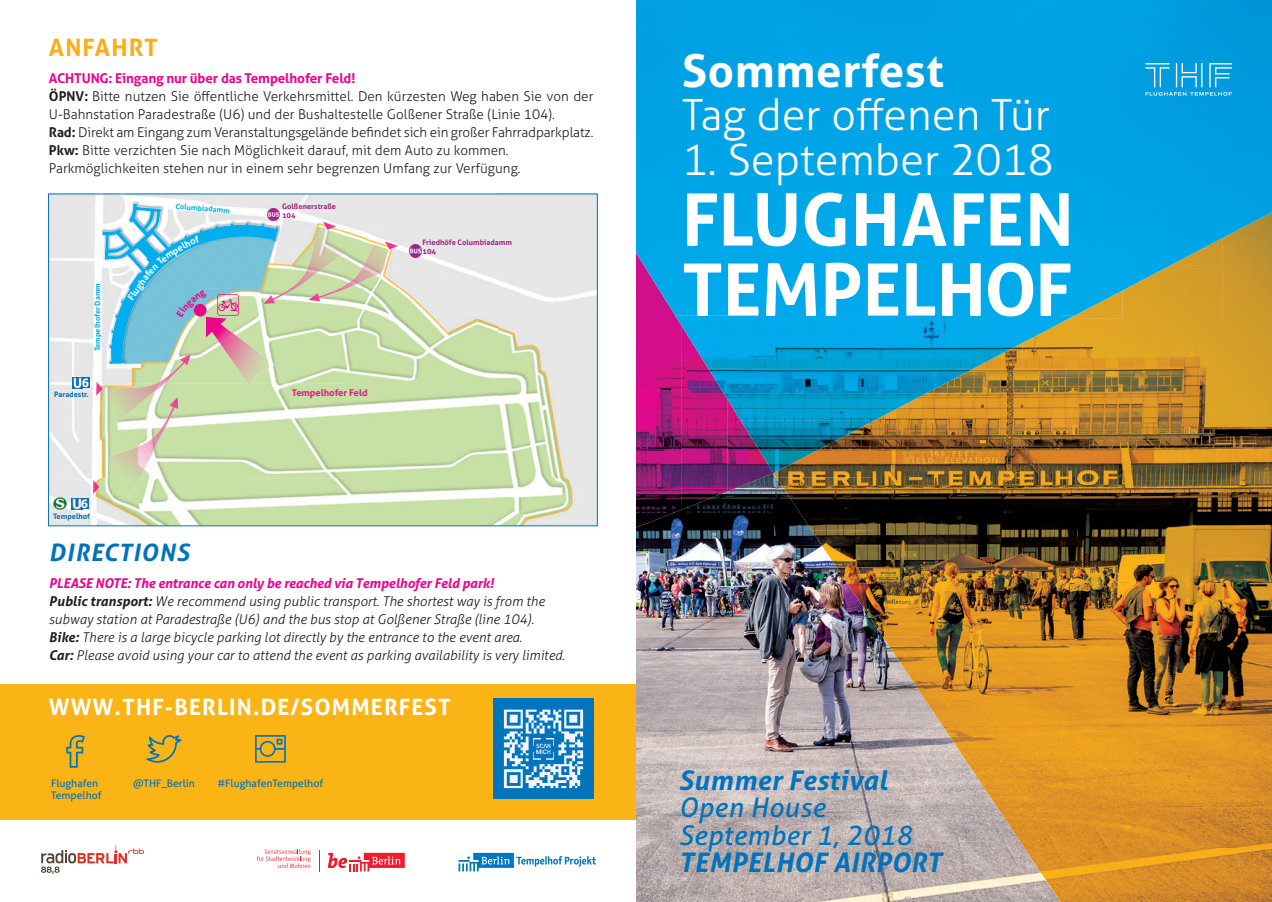
<style>
.page{position:relative;width:1272px;height:902px;background:#fff}
.page>*{position:absolute;margin:0;border:0;box-sizing:border-box;transform-origin:0 0}
.t1{font:700 72.3px/70.1px "Aller";color:#fff}
.t2{font:700 45.6px "Aller";letter-spacing:.015em;color:#fff}
.t3{font:300 43.2px "Aller";color:#fff}
.t4{font:italic 700 27px "Aller";letter-spacing:.015em;color:#0073bc}
.t5{font:italic 27px/27px "Aller";letter-spacing:.015em;color:#0073bc}
.t6{font:italic 700 24px "Aller";letter-spacing:.05em;color:#0073bc}
.t7{font:700 24px "Aller";letter-spacing:.05em;color:#faad19}
.t8{font:700 22.5px "Aller";letter-spacing:.05em;color:#fff}
.t9{font:300 13.5px/18px "Aller";color:#231f20}
.t10{font:italic 300 13.5px/18px "Aller";color:#231f20}
.t11{font:700 11.4px "Verdana";color:#fff;scale:.9 1}
.t12{font:10.5px/12px "Aller";color:#0073bc}
.t13{font:700 9.3px "Aller";color:#e9178b}
.t14{font:700 7.5px/9px "Aller";color:#9d2389}
.t15{font:700 7.5px "Aller";color:#00aeef}
.t16{font:700 7.5px "Aller";color:#0f6bb1}
.t17{font:700 7.5px "Aller";color:#0f6cb1}
.s1{font-weight:700;color:#ed028c}
.s2{font-weight:700}
.s3{color:#eb128a}
</style>
<div class="page">
<img style="left:636px;top:477px;width:389px;height:424px">
<img style="left:1175px;top:263px;width:47px;height:2px">
<img style="left:1222px;top:263px;width:49px;height:161px">
<img style="left:1074px;top:315px;width:48px;height:3px">
<div style="left:1122px;top:265px;width:100px;height:53px;background:#d49d29"></div>
<img style="left:974px;top:368px;width:48px;height:3px">
<img style="left:1022px;top:318px;width:200px;height:53px">
<img style="left:874px;top:406px;width:48px;height:18px">
<img style="left:922px;top:371px;width:300px;height:53px">
<img style="left:773px;top:424px;width:498px;height:53px">
<img style="left:776px;top:477px;width:495px;height:53px">
<img style="left:811px;top:530px;width:460px;height:53px">
<img style="left:847px;top:583px;width:375px;height:53px">
<img style="left:1222px;top:583px;width:49px;height:212px">
<img style="left:882px;top:636px;width:290px;height:53px">
<img style="left:1172px;top:636px;width:50px;height:106px">
<img style="left:918px;top:689px;width:254px;height:53px">
<img style="left:954px;top:742px;width:268px;height:53px">
<img style="left:989px;top:795px;width:282px;height:54px">
<img style="left:1025px;top:848px;width:246px;height:53px">
<img style="left:636px;top:263px;width:46px;height:264px">
<img style="left:681px;top:368px;width:46px;height:141px">
<img style="left:727px;top:421px;width:46px;height:70px">
<div style="left:636px;top:0;width:635px;height:263px;background:#00a3e5"></div>
<img style="left:642px;top:263px;width:524px;height:52px">
<svg style="left:1165px;top:263px;width:10px;height:5px"></svg>
<img style="left:675px;top:315px;width:385px;height:53px">
<img style="left:1059px;top:315px;width:15px;height:8px">
<img style="left:708px;top:368px;width:193px;height:53px">
<img style="left:900px;top:368px;width:74px;height:38px">
<img style="left:740px;top:420px;width:55px;height:53px">
<img style="left:794px;top:420px;width:80px;height:42px">
<svg style="left:1145px;top:63px;width:86px;height:33px;background:#2eade4"></svg>
<div style="left:0;top:684px;width:636px;height:135px;background:#fbb416"></div>
<svg style="left:66px;top:735px;width:19px;height:32px"></svg>
<svg style="left:146px;top:735px;width:36px;height:27px"></svg>
<svg style="left:255px;top:735px;width:31px;height:27px"></svg>
<svg style="left:327px;top:852px;width:78px;height:19px"></svg>
<svg style="left:319px;top:850px;width:1px;height:21px"></svg>
<svg style="left:257px;top:849px;width:53px;height:18px"></svg>
<svg style="left:458px;top:852px;width:137px;height:19px"></svg>
<img style="left:493px;top:698px;width:100px;height:100px">
<svg style="left:41px;top:848px;width:103px;height:25px"></svg>
<img style="left:50px;top:195px;width:545px;height:329px">
<svg style="left:409px;top:245px;width:12px;height:12px"></svg>
<div style="left:72px;top:377px;width:18px;height:11px;background:#0f6bb1"></div>
<svg style="left:73px;top:377px;width:9px;height:11px"></svg>
<div style="left:71px;top:498px;width:18px;height:11px;background:#0f6bb1"></div>
<svg style="left:54px;top:497px;width:28px;height:13px"></svg>
<img style="left:206px;top:364px;width:70px;height:23px">
<img style="left:93px;top:480px;width:6px;height:14px">
<svg style="left:323px;top:222px;width:13px;height:8px"></svg>
<svg style="left:385px;top:241px;width:13px;height:8px"></svg>
<img style="left:108px;top:448px;width:70px;height:57px">
<img style="left:92px;top:354px;width:98px;height:94px">
<img style="left:280px;top:230px;width:100px;height:74px">
<img style="left:309px;top:244px;width:81px;height:57px">
<svg style="left:103px;top:204px;width:177px;height:160px;background:#9ccad5"></svg>
<h3 class="t7" style="left:49px;top:33px;width:110px">ANFAHRT</h3>
<p class="t9" style="left:49px;top:69px;width:546px"><span class="s1">ACHTUNG: Eingang nur über das Tempelhofer Feld!<br></span><span class="s2">ÖPNV:</span> Bitte nutzen Sie öffentliche Verkehrsmittel. Den kürzesten Weg haben Sie von der U-Bahnstation Paradestraße (U6) und der Bushaltestelle Golßener Straße (Linie 104).<br><span class="s2">Rad:</span> Direkt am Eingang zum Veranstaltungsgelände befindet sich ein großer Fahrradparkplatz.<br><span class="s2">Pkw:</span> Bitte verzichten Sie nach Möglichkeit darauf, mit dem Auto zu kommen.<br>Parkmöglichkeiten stehen nur in einem sehr begrenzen Umfang zur Verfügung.</p>
<p class="t15" style="left:93px;top:351px;width:70px;rotate:-90deg">Tempelhofer Damm</p>
<p class="t11" style="left:82px;top:374px;width:10px">6</p>
<p class="t15" style="left:176px;top:201px;width:56px;rotate:5deg">Columbiadamm</p>
<p class="t14" style="left:282px;top:202px;width:56px">Golßenerstraße<br>104</p>
<p class="t16" style="left:54px;top:389px;width:36px">Paradestr.</p>
<p class="t13" style="left:292px;top:387px;width:77px">Tempelho<span class="s3">fer Feld</span></p>
<p class="t11" style="left:81px;top:495px;width:10px">6</p>
<p class="t17" style="left:53px;top:511px;width:39px">Tempelhof</p>
<p class="t14" style="left:422px;top:238px;width:91px">Friedhöfe Columbiadamm<br>104</p>
<h3 class="t6" style="left:49px;top:537px;width:142px">DIRECTIONS</h3>
<p class="t10" style="left:49px;top:574px;width:517px"><span class="s1">PLEASE NOTE: The entrance can only be reached via Tempelhofer Feld park!<br></span><span class="s2">Public transport:</span> We recommend using public transport. The shortest way is from the subway station at Paradestraße (U6) and the bus stop at Golßener Straße (line 104).<br><span class="s2">Bike:</span> There is a large bicycle parking lot directly by the entrance to the event area.<br><span class="s2">Car:</span> Please avoid using your car to attend the event as parking availability is very limited.</p>
<h3 class="t8" style="left:49px;top:693px;width:403px">WWW.THF-BERLIN.DE/SOMMERFEST</h3>
<p class="t12" style="left:51px;top:777px;width:52px">Flughafen<br>Tempelhof</p>
<p class="t12" style="left:133px;top:777px;width:63px">@THF_Berlin</p>
<p class="t12" style="left:217px;top:777px;width:107px">#FlughafenTempelhof</p>
<h2 class="t2" style="left:682px;top:43px;width:263px">Sommerfest</h2>
<h3 class="t3" style="left:682px;top:89px;width:369px">Tag der offenen Tür</h3>
<h3 class="t3" style="left:682px;top:134px;width:373px">1. September 2018</h3>
<h1 class="t1" style="left:682px;top:184px;width:393px">FLUGHAFEN<br>TEMPELHOF</h1>
<h3 class="t4" style="left:678px;top:764px;width:210px">Summer Festival</h3>
<h3 class="t5" style="left:678px;top:794px;width:235px">Open House<br>September 1, 2018</h3>
<h3 class="t4" style="left:678px;top:845px;width:264px">TEMPELHOF AIRPORT</h3>
</div>
